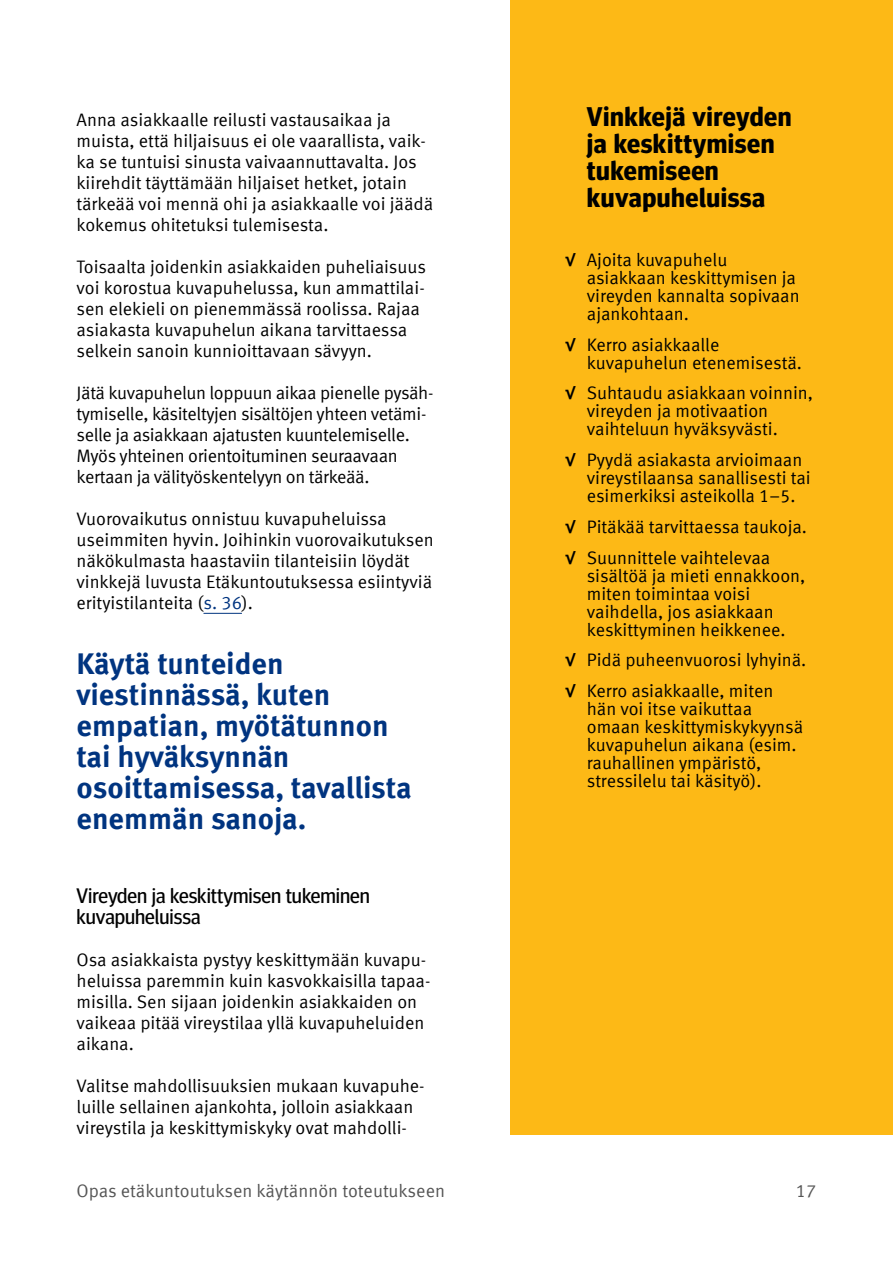
<style>
.page{position:relative;width:893px;height:1263px;background:#fff}
.page>*{position:absolute;margin:0;border:0;box-sizing:border-box;transform-origin:0 0}
.t1{font:700 30px/31px "Meta Pro";color:#003480}
.Infolaatikko_H1{font:700 27px/27px "Meta Headline Pro";letter-spacing:.02em;color:#000}
.Otsikko_H3{font:21px/21px "Meta Headline Pro";color:#000}
.Leipis{font:18px/21px "Meta Pro";letter-spacing:-.005em;color:#000}
.t2{font:18px "Meta Pro";color:#555}
.s1{color:#003480}
.s2{font-weight:500}
</style>
<div class="page">
<hr style="left:203px;top:613px;width:39px;height:1px;background:#003480">
<div style="left:510px;top:0;width:383px;height:1134px;background:#fdb916"></div>
<p class="Leipis" style="left:77px;top:108px;width:358px">Anna asiakkaalle reilusti vastausaikaa ja muista, että hiljaisuus ei ole vaarallista, vaik&shy;ka se tuntuisi sinusta vaivaannuttavalta. Jos kiirehdit täyttämään hiljaiset hetket, jotain tärkeää voi mennä ohi ja asiakkaalle voi jäädä kokemus ohitetuksi tulemisesta.</p>
<p class="Leipis" style="left:77px;top:255px;width:351px">Toisaalta joidenkin asiakkaiden puheliaisuus voi korostua kuvapuhelussa, kun ammattilai&shy;sen elekieli on pienemmässä roolissa. Rajaa asiakasta kuvapuhelun aikana tarvittaessa selkein sanoin kunnioittavaan sävyyn.</p>
<p class="Leipis" style="left:77px;top:381px;width:358px">Jätä kuvapuhelun loppuun aikaa pienelle pysäh&shy;tymiselle, käsiteltyjen sisältöjen yhteen vetämi&shy;selle ja asiakkaan ajatusten kuuntelemiselle.<br>Myös yhteinen orientoituminen seuraavaan kertaan ja välityöskentelyyn on tärkeää.</p>
<p class="Leipis" style="left:77px;top:507px;width:359px">Vuorovaikutus onnistuu kuvapuheluissa useimmiten hyvin. Joihinkin vuorovaikutuksen näkökulmasta haastaviin tilanteisiin löydät vinkkejä luvusta Etäkuntoutuksessa esiintyviä erityistilanteita (<span class="s1">s. 36</span>).</p>
<h1 class="t1" style="left:77px;top:646px;width:337px">Käytä tunteiden viestinnässä, kuten empatian, myötätunnon tai hyväksynnän osoittamisessa, tavallista enemmän sanoja.</h1>
<h3 class="Otsikko_H3" style="left:77px;top:884px;width:295px">Vireyden ja keskittymisen tukeminen kuvapuheluissa</h3>
<p class="Leipis" style="left:77px;top:948px;width:356px">Osa asiakkaista pystyy keskittymään kuvapu&shy;heluissa paremmin kuin kasvokkaisilla tapaa&shy;misilla. Sen sijaan joidenkin asiakkaiden on vaikeaa pitää vireystilaa yllä kuvapuheluiden aikana.</p>
<p class="Leipis" style="left:77px;top:1074px;width:350px">Valitse mahdollisuuksien mukaan kuvapuhe&shy;luille sellainen ajankohta, jolloin asiakkaan vireystila ja keskittymiskyky ovat mahdolli-</p>
<h2 class="Infolaatikko_H1" style="left:587px;top:102px;width:206px">Vinkkejä vireyden ja keskittymisen tukemiseen kuvapuheluissa</h2>
<p class="Leipis" style="left:587px;top:249px;width:214px;line-height:18px;text-indent:-21px"><span class="s2">√</span> Ajoita kuvapuhelu asiakkaan keskittymisen ja vireyden kannalta sopivaan ajankohtaan.</p>
<p class="Leipis" style="left:587px;top:334px;width:217px;line-height:18px;text-indent:-21px"><span class="s2">√</span> Kerro asiakkaalle kuvapuhelun etenemisestä.</p>
<p class="Leipis" style="left:587px;top:383px;width:228px;line-height:18px;text-indent:-21px"><span class="s2">√</span> Suhtaudu asiakkaan voinnin, vireyden ja motivaation vaihteluun hyväksyvästi.</p>
<p class="Leipis" style="left:587px;top:450px;width:226px;line-height:18px;text-indent:-21px"><span class="s2">√</span> Pyydä asiakasta arvioimaan vireystilaansa sanallisesti tai esimerkiksi asteikolla 1–5.</p>
<p class="Leipis" style="left:566px;top:515px;width:243px"><span class="s2">√</span> Pitäkää tarvittaessa taukoja.</p>
<p class="Leipis" style="left:587px;top:547px;width:220px;line-height:18px;text-indent:-21px"><span class="s2">√</span> Suunnittele vaihtelevaa sisältöä ja mieti ennakkoon, miten toimintaa voisi vaihdella, jos asiakkaan keskittyminen heikkenee.</p>
<p class="Leipis" style="left:566px;top:648px;width:242px"><span class="s2">√</span> Pidä puheenvuorosi lyhyinä.</p>
<p class="Leipis" style="left:587px;top:681px;width:218px;line-height:18px;text-indent:-21px"><span class="s2">√</span> Kerro asiakkaalle, miten hän voi itse vaikuttaa omaan keskittymiskykyynsä kuvapuhelun aikana (esim. rauhallinen ympäristö, stressilelu tai käsityö).</p>
<p class="t2" style="left:77px;top:1177px;width:370px">Opas etäkuntoutuksen käytännön toteutukseen</p>
<p class="t2" style="left:796px;top:1177px;width:22px">17</p>
</div>
